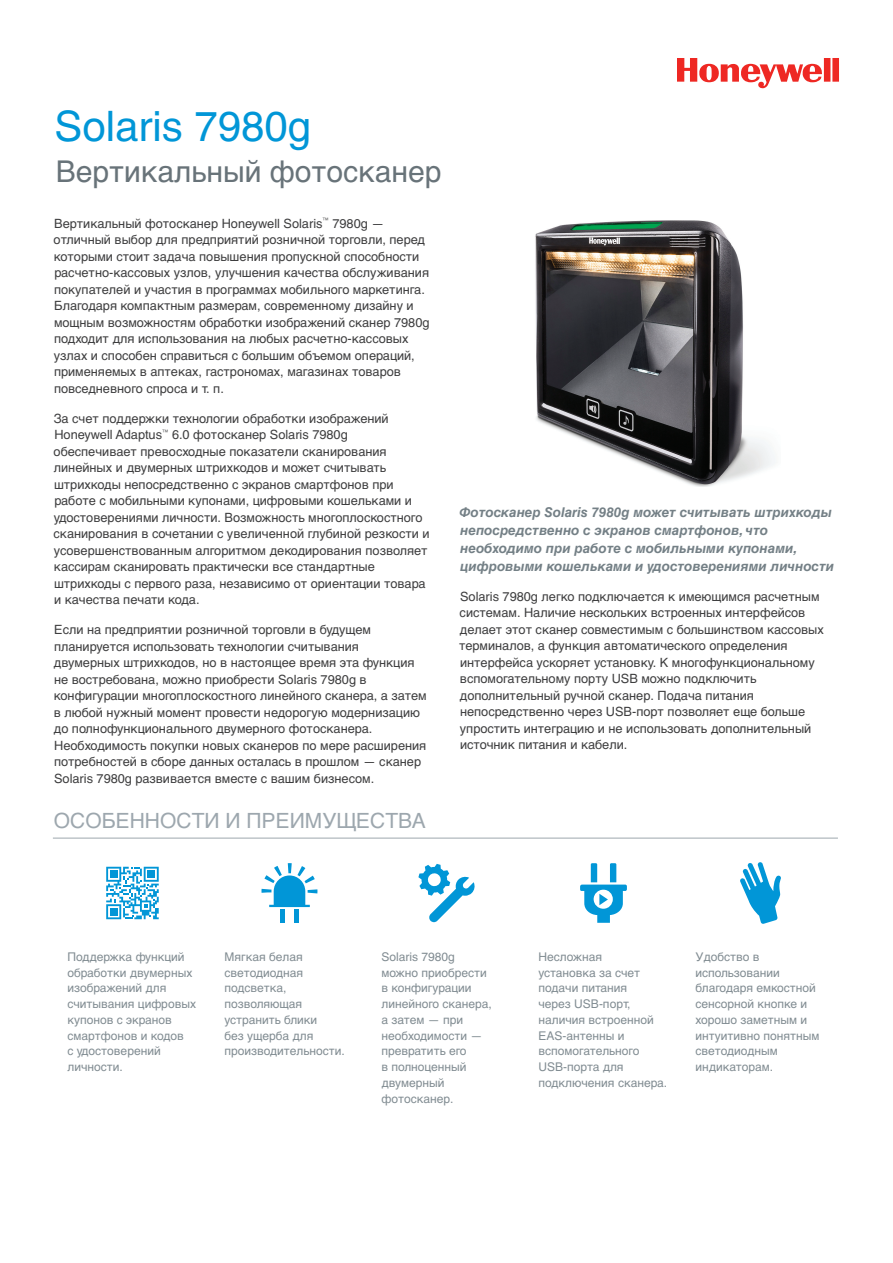
<style>
.page{position:relative;width:893px;height:1263px;background:#fff}
.page>*{position:absolute;margin:0;border:0;box-sizing:border-box;transform-origin:0 0}
.t1{font:42px "Helvetica Cyr Upright";color:#0196d7}
.t2{font:30px "Helvetica Cyr Upright";color:#687379}
.t3{font:21px "Helvetica Cyr Upright";color:#9da7ae}
.t4{font:13.5px/18px "Helvetica Cyr Bold Inclined";color:#748086}
.t5{font:12.75px/16.5px "Helvetica Cyr Upright";color:#3e3e3f}
.t6{font:12px/15.8px "Helvetica Cyr Upright";color:#818c92}
</style>
<div class="page">
<svg style="left:677px;top:58px;width:162px;height:30px"></svg>
<img style="left:535px;top:220px;width:240px;height:266px">
<hr style="left:53px;top:838px;width:785px;height:1px;background:#9da7ae">
<svg style="left:106px;top:867px;width:53px;height:52px"></svg>
<div style="left:280px;top:909px;width:5px;height:14px;background:#0196d7"></div>
<hr style="left:294px;top:909px;width:4px;height:14px;background:#0196d7">
<svg style="left:261px;top:863px;width:56px;height:44px"></svg>
<svg style="left:418px;top:864px;width:57px;height:58px"></svg>
<svg style="left:580px;top:863px;width:47px;height:60px"></svg>
<svg style="left:740px;top:862px;width:41px;height:62px"></svg>
<h1 class="t1" style="left:54px;top:109px;width:258px">Solaris 7980g</h1>
<h2 class="t2" style="left:56px;top:160px;width:387px">Вертикальный фотосканер</h2>
<p class="t5" style="left:54px;top:216px;width:377px">Вертикальный фотосканер Honeywell Solaris<sup>™</sup> 7980g — отличный выбор для предприятий розничной торговли, перед которыми стоит задача повышения пропускной способности расчетно-кассовых узлов, улучшения качества обслуживания покупателей и участия в программах мобильного маркетинга.<br>Благодаря компактным размерам, современному дизайну и мощным возможностям обработки изображений сканер 7980g подходит для использования на любых расчетно-кассовых узлах и способен справиться с большим объемом операций, применяемых в аптеках, гастрономах, магазинах товаров повседневного спроса и т. п.</p>
<p class="t5" style="left:54px;top:411px;width:377px">За счет поддержки технологии обработки изображений Honeywell Adaptus<sup>™</sup> 6.0 фотосканер Solaris 7980g обеспечивает превосходные показатели сканирования линейных и двумерных штрихкодов и может считывать штрихкоды непосредственно с экранов смартфонов при работе с мобильными купонами, цифровыми кошельками и удостоверениями личности. Возможность многоплоскостного сканирования в сочетании с увеличенной глубиной резкости и усовершенствованным алгоритмом декодирования позволяет кассирам сканировать практически все стандартные штрихкоды с первого раза, независимо от ориентации товара и качества печати кода.</p>
<p class="t5" style="left:54px;top:622px;width:375px">Если на предприятии розничной торговли в будущем планируется использовать технологии считывания двумерных штрихкодов, но в настоящее время эта функция не востребована, можно приобрести Solaris 7980g в конфигурации многоплоскостного линейного сканера, а затем в любой нужный момент провести недорогую модернизацию до полнофункционального двумерного фотосканера.<br>Необходимость покупки новых сканеров по мере расширения потребностей в сборе данных осталась в прошлом — сканер Solaris 7980g развивается вместе с вашим бизнесом.</p>
<h3 class="t3" style="left:54px;top:812px;width:373px">ОСОБЕННОСТИ И ПРЕИМУЩЕСТВА</h3>
<p class="t4" style="left:459px;top:505px;width:376px">Фотосканер Solaris 7980g может считывать штрихкоды непосредственно с экранов смартфонов, что необходимо при работе с мобильными купонами, цифровыми кошельками и удостоверениями личности</p>
<p class="t5" style="left:459px;top:589px;width:366px">Solaris 7980g легко подключается к имеющимся расчетным системам. Наличие нескольких встроенных интерфейсов делает этот сканер совместимым с большинством кассовых терминалов, а функция автоматического определения интерфейса ускоряет установку. К многофункциональному вспомогательному порту USB можно подключить дополнительный ручной сканер. Подача питания непосредственно через USB-порт позволяет еще больше упростить интеграцию и не использовать дополнительный источник питания и кабели.</p>
<p class="t6" style="left:67px;top:950px;width:130px">Поддержка функций обработки двумерных изображений для считывания цифровых купонов с экранов смартфонов и кодов<br>с удостоверений личности.</p>
<p class="t6" style="left:224px;top:950px;width:122px">Мягкая белая светодиодная подсветка, позволяющая устранить блики<br>без ущерба для производительности.</p>
<p class="t6" style="left:381px;top:950px;width:112px">Solaris 7980g можно приобрести в конфигурации линейного сканера, а затем — при необходимости — превратить его<br>в полноценный двумерный фотосканер.</p>
<p class="t6" style="left:538px;top:950px;width:130px">Несложная<br>установка за счет подачи питания<br>через USB-порт, наличия встроенной<br>EAS-антенны и вспомогательного<br>USB-порта для подключения сканера.</p>
<p class="t6" style="left:695px;top:950px;width:126px">Удобство в использовании благодаря емкостной сенсорной кнопке и хорошо заметным и интуитивно понятным светодиодным индикаторам.</p>
</div>
